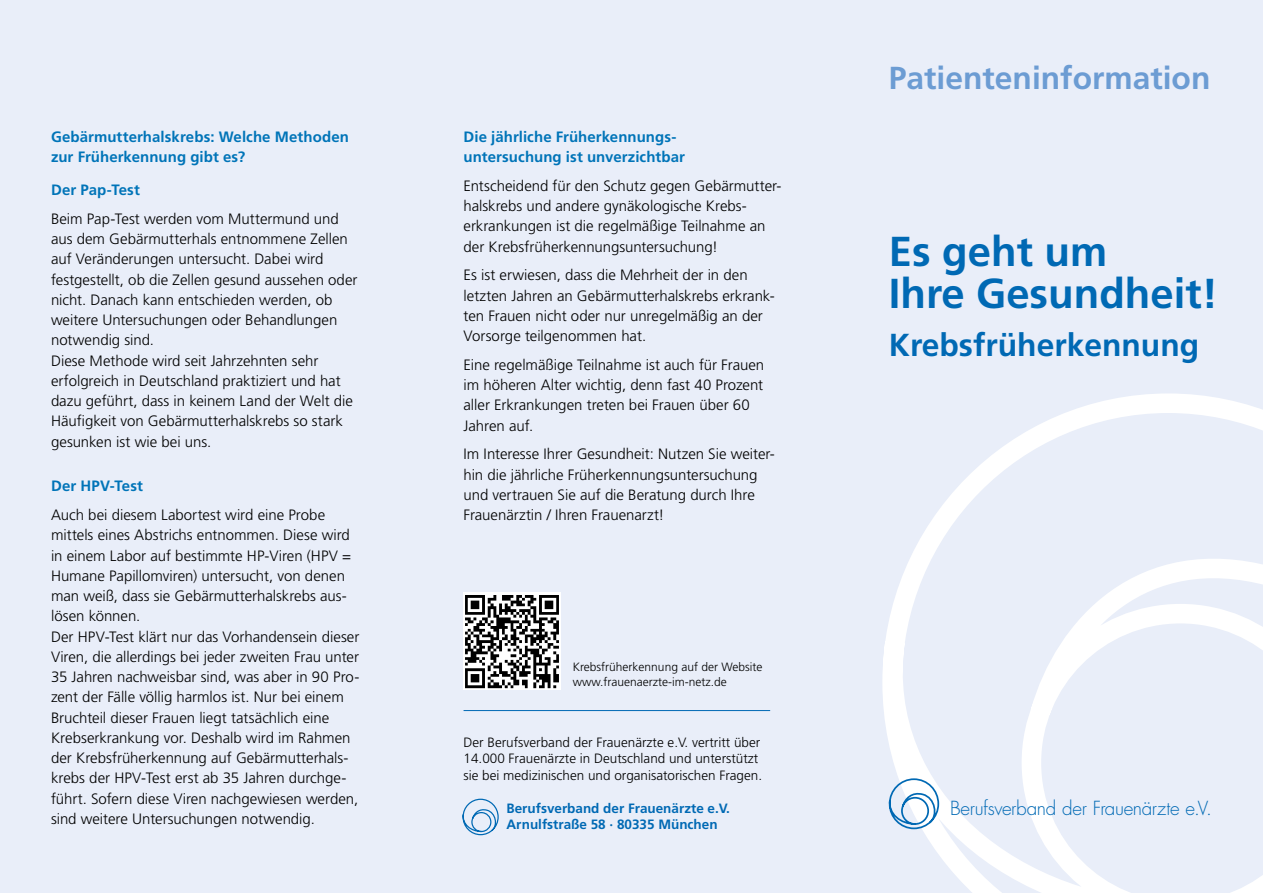
<style>
.page{position:relative;width:1263px;height:893px;background:#e9eef9}
.page>*{position:absolute;margin:0;border:0;box-sizing:border-box;transform-origin:0 0}
.t1{font:700 41.85px/41.8px "Frutiger LT Std";color:#0069b4}
.t2{font:700 31.8px "Frutiger LT Std";color:#6c9cd3}
.t3{font:700 31.8px "Frutiger LT Std";color:#0069b4}
.t4{font:300 18.9px "Futura";letter-spacing:-.02em;color:#0069b4}
.t5{font:300 15px/20.2px "Frutiger LT Std";color:#000}
.t6{font:700 15px/20.2px "Frutiger LT Std";letter-spacing:.005em;color:#0074b8}
.t7{font:300 13.65px "Futura";letter-spacing:-.02em;color:#0069b4}
.t8{font:300 13.5px/16.5px "Frutiger LT Std";color:#000}
.t9{font:700 13.5px/16.5px "Frutiger LT Std";color:#0069b4}
.t10{font:300 12px/15px "Frutiger LT Std";color:#000}
</style>
<div class="page">
<svg style="left:882px;top:393px;width:381px;height:500px"></svg>
<svg style="left:889px;top:778px;width:51px;height:51px"></svg>
<svg style="left:462px;top:799px;width:37px;height:36px"></svg>
<hr style="left:464px;top:710px;width:306px;height:1px;background:#0069b4">
<img style="left:464px;top:593px;width:97px;height:97px">
<p class="t6" style="left:51px;top:127px;width:299px">Gebärmutterhalskrebs: Welche Methoden zur Früherkennung gibt es?</p>
<p class="t6" style="left:51px;top:180px;width:90px">Der Pap-Test</p>
<p class="t5" style="left:51px;top:209px;width:308px">Beim Pap-Test werden vom Muttermund und aus dem Gebärmutterhals entnommene Zellen auf Veränderungen untersucht. Dabei wird festgestellt, ob die Zellen gesund aussehen oder nicht. Danach kann entschieden werden, ob weitere Untersuchungen oder Behandlungen notwendig sind.<br>Diese Methode wird seit Jahrzehnten sehr erfolgreich in Deutschland praktiziert und hat dazu geführt, dass in keinem Land der Welt die Häufigkeit von Gebärmutterhalskrebs so stark gesunken ist wie bei uns.</p>
<p class="t6" style="left:51px;top:476px;width:93px">Der HPV-Test</p>
<p class="t5" style="left:51px;top:505px;width:310px">Auch bei diesem Labortest wird eine Probe mittels eines Abstrichs entnommen. Diese wird in einem Labor auf bestimmte HP-Viren (HPV = Humane Papillomviren) untersucht, von denen man weiß, dass sie Gebärmutterhalskrebs aus&shy;lösen können.<br>Der HPV-Test klärt nur das Vorhandensein dieser Viren, die allerdings bei jeder zweiten Frau unter 35 Jahren nachweisbar sind, was aber in 90 Pro&shy;zent der Fälle völlig harmlos ist. Nur bei einem Bruchteil dieser Frauen liegt tatsächlich eine Krebserkrankung vor. Deshalb wird im Rahmen der Krebsfrüherkennung auf Gebärmutterhals&shy;krebs der HPV-Test erst ab 35 Jahren durchge&shy;führt. Sofern diese Viren nachgewiesen werden, sind weitere Untersuchungen notwendig.</p>
<p class="t6" style="left:463px;top:127px;width:223px">Die jährliche Früherkennungs&shy;untersuchung ist unverzichtbar</p>
<p class="t5" style="left:463px;top:176px;width:318px">Entscheidend für den Schutz gegen Gebärmutter&shy;halskrebs und andere gynäkologische Krebs&shy;erkrankungen ist die regelmäßige Teilnahme an der Krebsfrüherkennungsuntersuchung!</p>
<p class="t5" style="left:463px;top:265px;width:313px">Es ist erwiesen, dass die Mehrheit der in den letzten Jahren an Gebärmutterhalskrebs erkrank&shy;ten Frauen nicht oder nur unregelmäßig an der Vorsorge teilgenommen hat.</p>
<p class="t5" style="left:463px;top:355px;width:302px">Eine regelmäßige Teilnahme ist auch für Frauen im höheren Alter wichtig, denn fast 40 Prozent aller Erkrankungen treten bei Frauen über 60<br>Jahren auf.</p>
<p class="t5" style="left:463px;top:444px;width:312px">Im Interesse Ihrer Gesundheit: Nutzen Sie weiter&shy;hin die jährliche Früherkennungsuntersuchung und vertrauen Sie auf die Beratung durch Ihre Frauenärztin / Ihren Frauenarzt!</p>
<p class="t10" style="left:573px;top:659px;width:191px">Krebsfrüherkennung auf der Website www.frauenaerzte-im-netz.de</p>
<p class="t8" style="left:464px;top:734px;width:300px">Der Berufsverband der Frauenärzte e.V. vertritt über<br>14.000 Frauenärzte in Deutschland und unterstützt sie bei medizinischen und organisatorischen Fragen.</p>
<p class="t9" style="left:506px;top:800px;width:225px">Berufsverband der Frauenärzte e.V.<br>Arnulfstraße 58 · 80335 München</p>
<p class="t7" style="left:506px;top:811px;width:190px">Berufsverband der Frauenärzte e.V.</p>
<h2 class="t2" style="left:889px;top:59px;width:323px">Patienteninformation</h2>
<h1 class="t1" style="left:889px;top:231px;width:331px">Es geht um<br>Ihre Gesundheit!</h1>
<h2 class="t3" style="left:889px;top:326px;width:312px">Krebsfrüherkennung</h2>
<p class="t4" style="left:950px;top:796px;width:263px">Berufsverband der Frauenärzte e.V.</p>
</div>
